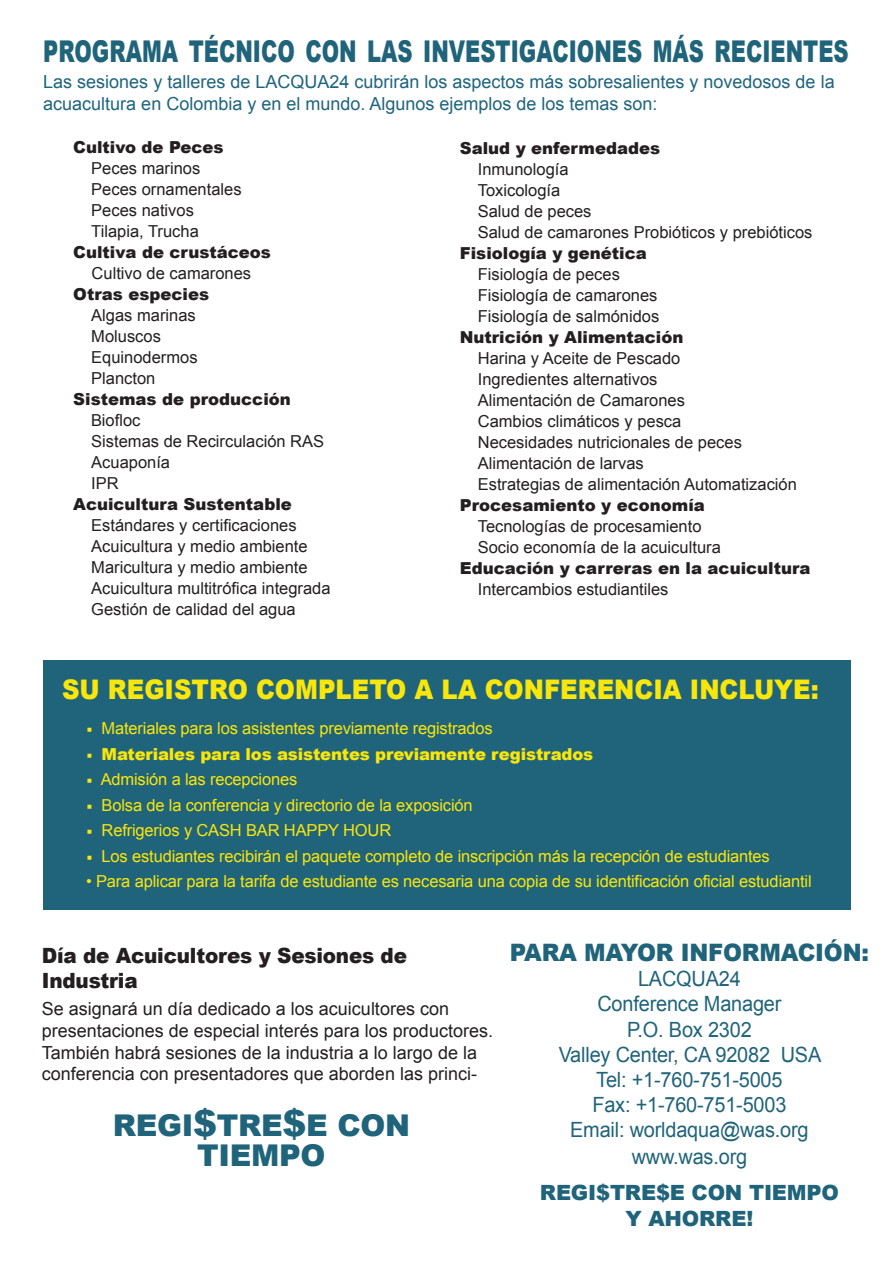
<style>
.page{position:relative;width:893px;height:1263px;background:#fff}
.page>*{position:absolute;margin:0;border:0;box-sizing:border-box;transform-origin:0 0}
.t1{font:900 30px "Arial";color:#20647b;scale:.7 1}
.t2{font:900 30px/30px "Arial";color:#20647b;text-align:center}
.t3{font:900 27px "Arial";color:#f9e60b;scale:.9 1}
.t4{font:900 24px "Arial";letter-spacing:-.01em;color:#20647b;scale:.95 1}
.t5{font:21px/25.5px "Arial";letter-spacing:-.01em;color:#20647b;text-align:center;scale:.95 1}
.t6{font:900 21px/25.2px "Arial";letter-spacing:-.01em;color:#231f20;scale:.95 1}
.t7{font:900 21px/25.2px "Arial";letter-spacing:-.01em;color:#20647b;text-align:center}
.t8{font:18px/21.6px "Arial";color:#231f20}
.t9{font:18px/21.6px "Arial";color:#1e657d}
.t10{font:16.5px/21px "Arial";color:#231f20}
.t11{font:16.5px "Arial";letter-spacing:-.01em;color:#f9e60b}
.t12{font:900 16.5px "Arial";color:#231f20}
.t13{font:900 16.5px "Arial";letter-spacing:-.01em;color:#f9e60b}
.s1{font-family:"Acumin Variable Concept"}
.s2{font-family:"Acumin Variable Concept";font-weight:400}
.s3{font-size:36px}
</style>
<div class="page">
<div style="left:43px;top:660px;width:807px;height:250px;background:#20647b"></div>
<h1 class="t1" style="left:43px;top:30px;width:1152px">PROGRAMA TÉCNICO CON LAS INVESTIGACIONES MÁS RECIENTES</h1>
<p class="t9" style="left:43px;top:71px;width:793px">Las sesiones y talleres de LACQUA24 cubrirán los aspectos más sobresalientes y novedosos de la acuacultura en Colombia y en el mundo. Algunos ejemplos de los temas son:</p>
<p class="t12" style="left:73px;top:135px;width:152px">Cultivo de Peces</p>
<p class="t10" style="left:91px;top:158px;width:152px">Peces marinos<br>Peces ornamentales<br>Peces nativos<br>Tilapia, Trucha</p>
<p class="t12" style="left:73px;top:240px;width:199px">Cultiva de crustáceos</p>
<p class="t10" style="left:92px;top:263px;width:161px">Cultivo de camarones</p>
<p class="t12" style="left:73px;top:282px;width:137px">Otras especies</p>
<p class="t10" style="left:91px;top:305px;width:108px">Algas marinas<br>Moluscos<br>Equinodermos<br>Plancton</p>
<p class="t12" style="left:73px;top:387px;width:219px">Sistemas de producción</p>
<p class="t10" style="left:91px;top:410px;width:234px">Biofloc<br>Sistemas de Recirculación RAS<br>Acuaponía<br>IPR</p>
<p class="t12" style="left:73px;top:492px;width:220px">Acuicultura Sustentable</p>
<p class="t10" style="left:91px;top:515px;width:241px">Estándares y certificaciones<br>Acuicultura y medio ambiente<br>Maricultura y medio ambiente<br>Acuicultura multitrófica integrada<br>Gestión de calidad del agua</p>
<p class="t12" style="left:460px;top:136px;width:202px">Salud y enfermedades</p>
<p class="t10" style="left:478px;top:159px;width:336px">Inmunología<br>Toxicología<br>Salud de peces<br>Salud de camarones Probióticos y prebióticos</p>
<p class="t12" style="left:460px;top:241px;width:189px">Fisiología y genética</p>
<p class="t10" style="left:478px;top:264px;width:183px">Fisiología de peces<br>Fisiología de camarones<br>Fisiología de salmónidos</p>
<p class="t12" style="left:460px;top:325px;width:225px">Nutrición y Alimentación</p>
<p class="t10" style="left:478px;top:348px;width:321px">Harina y Aceite de Pescado<br>Ingredientes alternativos<br>Alimentación de Camarones<br>Cambios climáticos y pesca<br>Necesidades nutricionales de peces<br>Alimentación de larvas<br>Estrategias de alimentación Automatización</p>
<p class="t12" style="left:460px;top:493px;width:247px">Procesamiento y economía</p>
<p class="t10" style="left:478px;top:516px;width:245px">Tecnologías de procesamiento<br>Socio economía de la acuicultura</p>
<p class="t12" style="left:460px;top:556px;width:352px">Educación y carreras en la acuicultura</p>
<p class="t10" style="left:478px;top:579px;width:192px">Intercambios estudiantiles</p>
<h2 class="t3" style="left:62px;top:670px;width:842px">SU REGISTRO COMPLETO A LA CONFERENCIA INCLUYE:</h2>
<p class="t11" style="left:86px;top:718px;width:408px"><span class="s1">•</span> Materiales para los asistentes previamente registrados</p>
<p class="t13" style="left:86px;top:742px;width:509px"><span class="s2">•</span> Materiales para los asistentes previamente registrados</p>
<p class="t11" style="left:86px;top:769px;width:213px"><span class="s1">•</span> Admisión a las recepciones</p>
<p class="t11" style="left:86px;top:794px;width:388px"><span class="s1">•</span> Bolsa de la conferencia y directorio de la exposición</p>
<p class="t11" style="left:86px;top:820px;width:307px"><span class="s1">•</span> Refrigerios y CASH BAR HAPPY HOUR</p>
<p class="t11" style="left:86px;top:845px;width:685px"><span class="s1">•</span> Los estudiantes recibirán el paquete completo de inscripción más la recepción de estudiantes</p>
<p class="t11" style="left:86px;top:871px;width:727px">• Para aplicar para la tarifa de estudiante es necesaria una copia de su identificación oficial estudiantil</p>
<p class="t6" style="left:42px;top:942px;width:386px">Día de Acuicultores y Sesiones de<br>Industria</p>
<p class="t8" style="left:42px;top:998px;width:453px">Se asignará un día dedicado a los acuicultores con presentaciones de especial interés para los productores.<br>También habrá sesiones de la industria a lo largo de la conferencia con presentadores que aborden las princi-</p>
<h1 class="t2" style="left:113px;top:1109px;width:299px">REGI<span class="s3">$</span>TRE<span class="s3">$</span>E CON<br>TIEMPO</h1>
<h3 class="t4" style="left:510px;top:935px;width:380px">PARA MAYOR INFORMACIÓN:</h3>
<p class="t5" style="left:559px;top:966px;width:278px">LACQUA24<br>Conference Manager<br>P.O. Box 2302<br>Valley Center, CA 92082 USA<br>Tel: +1-760-751-5005<br>Fax: +1-760-751-5003<br>Email: worldaqua@was.org www.was.org</p>
<p class="t7" style="left:540px;top:1179px;width:301px">REGI$TRE$E CON TIEMPO<br>Y AHORRE!</p>
</div>
